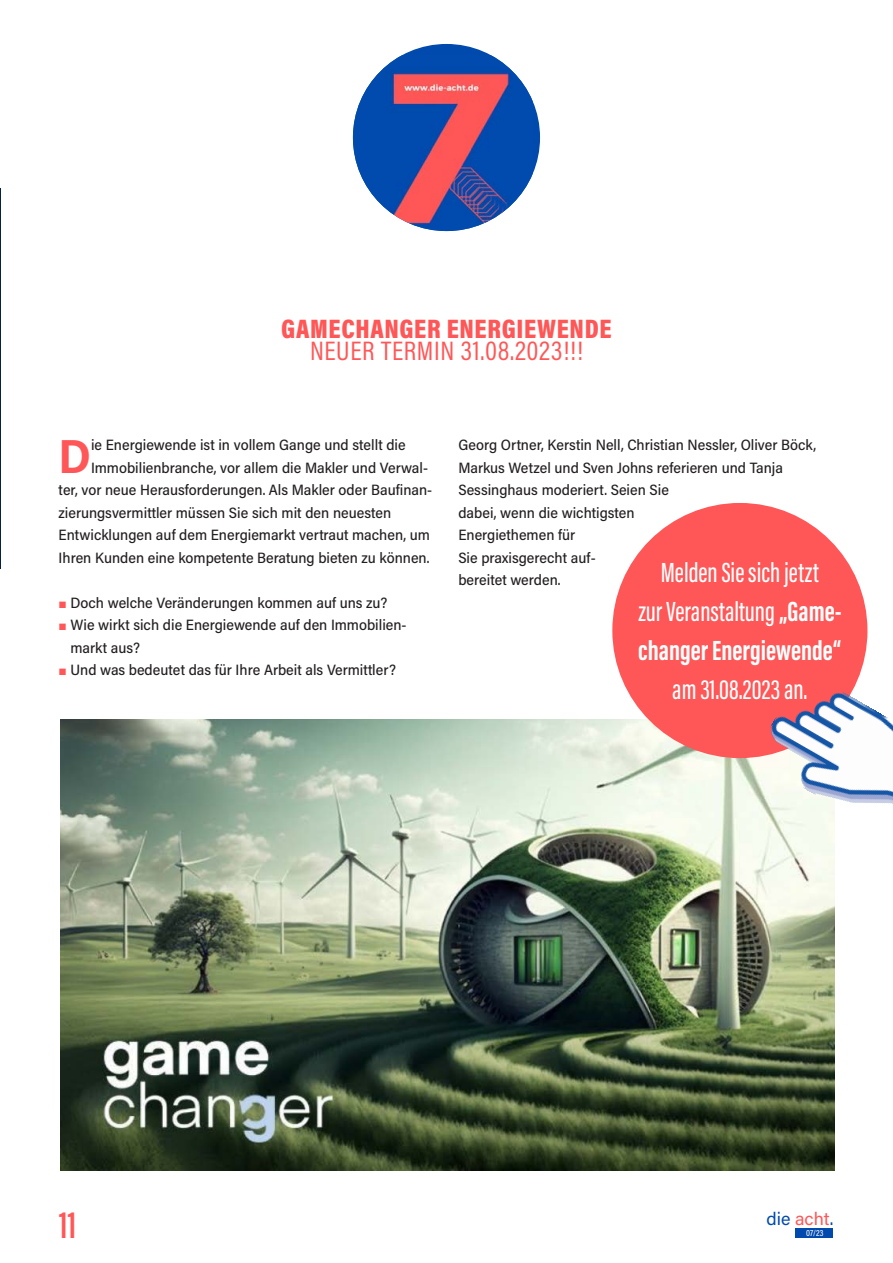
<style>
.page{position:relative;width:893px;height:1263px;background:#fff}
.page>*{position:absolute;margin:0;border:0;box-sizing:border-box;transform-origin:0 0}
.t1{font:700 48px "Acumin Pro Semi Cond";color:#ff5757}
.t2{font:600 39px "Acumin Pro Extra Cond";color:#ff5757}
.t3{font:500 28.5px/39px "Acumin Pro Extra Cond";color:#fff;text-align:center}
.t4{font:27px "Acumin Pro Cond";letter-spacing:.025em;color:#ff5757}
.t5{font:900 27px "Acumin Pro Cond";letter-spacing:.025em;color:#ff5757}
.t6{font:18px "Acumin Pro";color:#004aad}
.t7{font:500 15px/22.5px "Acumin Pro Semi Cond";color:#231f20}
.t8{font:500 9px "Acumin Pro Cond";color:#fff}
.s1{font-family:"European Pi Three";font-weight:400;color:#ff5757}
.s2{font-weight:700}
.s3{color:#ff5757}
</style>
<div class="page">
<img style="left:0;top:189px;width:1px;height:379px">
<img style="left:60px;top:719px;width:774px;height:451px">
<div style="left:795px;top:1228px;width:38px;height:10px;background:#004aad"></div>
<div style="left:353px;top:44px;width:187px;height:187px;background:#004aad;border-radius:50%"></div>
<img style="left:353px;top:55px;width:179px;height:176px">
<div style="left:612px;top:503px;width:255px;height:255px;background:#ff5757;border-radius:50%"></div>
<img style="left:759px;top:678px;width:134px;height:139px">
<p class="t5" style="left:281px;top:312px;width:332px">GAMECHANGER ENERGIEWENDE</p>
<p class="t4" style="left:310px;top:335px;width:275px">NEUER TERMIN 31.08.2023!!!</p>
<p class="t1" style="left:59px;top:438px;width:34px">D</p>
<p class="t7" style="left:91px;top:435px;width:316px">ie Energiewende ist in vollem Gange und stellt die</p>
<p class="t7" style="left:91px;top:457px;width:338px">Immobilienbranche, vor allem die Makler und Verwal-</p>
<p class="t7" style="left:59px;top:480px;width:375px">ter, vor neue Herausforderungen. Als Makler oder Baufinan-</p>
<p class="t7" style="left:59px;top:502px;width:334px">zierungsvermittler müssen Sie sich mit den neuesten</p>
<p class="t7" style="left:59px;top:525px;width:373px">Entwicklungen auf dem Energiemarkt vertraut machen, um</p>
<p class="t7" style="left:59px;top:547px;width:372px">Ihren Kunden eine kompetente Beratung bieten zu können.</p>
<p class="t7" style="left:59px;top:592px;width:330px"><span class="s1">-</span> Doch welche Veränderungen kommen auf uns zu?</p>
<p class="t7" style="left:70px;top:615px;width:338px;text-indent:-12px"><span class="s1">-</span> Wie wirkt sich die Energiewende auf den Immobilien&shy;markt aus?</p>
<p class="t7" style="left:59px;top:660px;width:339px"><span class="s1">-</span> Und was bedeutet das für Ihre Arbeit als Vermittler?</p>
<p class="t7" style="left:458px;top:435px;width:359px">Georg Ortner, Kerstin Nell, Christian Nessler, Oliver Böck, Markus Wetzel und Sven Johns referieren und Tanja Sessinghaus moderiert. Seien Sie<br>dabei, wenn die wichtigsten<br>Energiethemen für<br>Sie praxisgerecht auf-<br>bereitet werden.</p>
<p class="t3" style="left:638px;top:556px;width:205px">Melden Sie sich jetzt<br>zur Veranstaltung <span class="s2">„Game&shy;changer Energiewende“ </span>am 31.08.2023 an.</p>
<p class="t2" style="left:59px;top:1201px;width:19px">11</p>
<p class="t6" style="left:767px;top:1208px;width:68px">die <span class="s3">acht</span>.</p>
<p class="t8" style="left:806px;top:1227px;width:19px">07/23</p>
</div>
